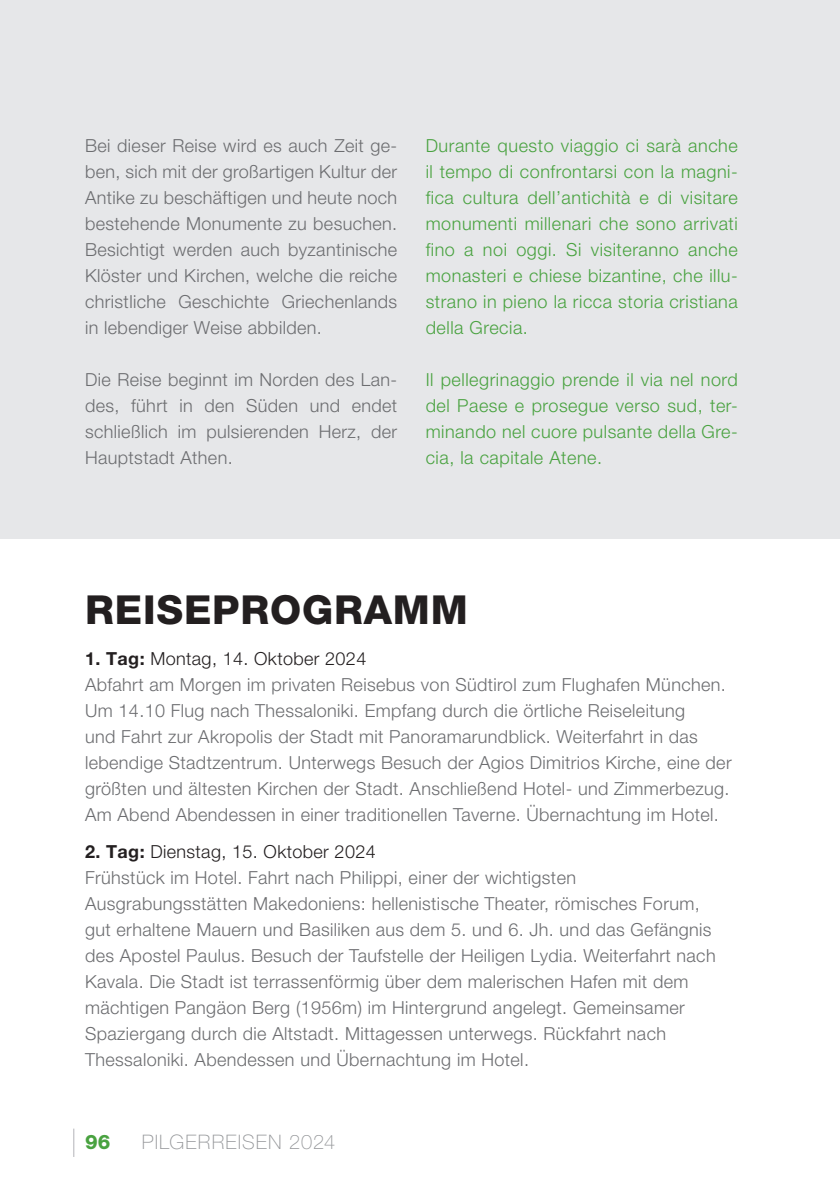
<style>
.page{position:relative;width:840px;height:1191px;background:#fff}
.page>*{position:absolute;margin:0;border:0;box-sizing:border-box;transform-origin:0 0}
.t1{font:800 40px "Helvetica Neue LT Std";letter-spacing:.02em;color:#231f20}
.t2{font:100 20px "Helvetica Neue LT Std";letter-spacing:.05em;color:#939598}
.t3{font:800 20px "Helvetica Neue LT Std";color:#49a240}
.t4{font:300 18px/26px "Helvetica Neue LT Std";letter-spacing:.02em;color:#6c6d70;text-align:justify}
.t5{font:300 18px/26px "Helvetica Neue LT Std";letter-spacing:.03em;color:#49a240;text-align:justify}
.s1{font-weight:700;color:#231f20}
.s2{color:#231f20}
</style>
<div class="page">
<div style="left:0;top:0;width:839px;height:539px;background:#e6e7e9"></div>
<svg style="left:73px;top:1128px;width:1px;height:29px"></svg>
<p class="t4" style="left:85px;top:132px;width:313px">Bei dieser Reise wird es auch Zeit ge&shy;ben, sich mit der großartigen Kultur der Antike zu beschäftigen und heute noch bestehende Monumente zu besuchen.<br>Besichtigt werden auch byzantinische Klöster und Kirchen, welche die reiche christliche Geschichte Griechenlands in lebendiger Weise abbilden.</p>
<p class="t4" style="left:85px;top:366px;width:313px">Die Reise beginnt im Norden des Lan&shy;des, führt in den Süden und endet schließlich im pulsierenden Herz, der Hauptstadt Athen.</p>
<p class="t5" style="left:425px;top:132px;width:313px">Durante questo viaggio ci sarà anche il tempo di confrontarsi con la magni&shy;fica cultura dell’antichità e di visitare monumenti millenari che sono arrivati fino a noi oggi. Si visiteranno anche monasteri e chiese bizantine, che illu&shy;strano in pieno la ricca storia cristiana della Grecia.</p>
<p class="t5" style="left:425px;top:366px;width:313px">Il pellegrinaggio prende il via nel nord del Paese e prosegue verso sud, ter&shy;minando nel cuore pulsante della Gre&shy;cia, la capitale Atene.</p>
<h1 class="t1" style="left:85px;top:586px;width:384px">REISEPROGRAMM</h1>
<p class="t4" style="left:85px;top:645px;width:647px;text-align:left"><span class="s1">1. Tag:</span> <span class="s2">Montag, 14. Oktober 2024<br></span>Abfahrt am Morgen im privaten Reisebus von Südtirol zum Flughafen München.<br>Um 14.10 Flug nach Thessaloniki. Empfang durch die örtliche Reiseleitung<br>und Fahrt zur Akropolis der Stadt mit Panoramarundblick. Weiterfahrt in das lebendige Stadtzentrum. Unterwegs Besuch der Agios Dimitrios Kirche, eine der größten und ältesten Kirchen der Stadt. Anschließend Hotel- und Zimmerbezug.<br>Am Abend Abendessen in einer traditionellen Taverne. Übernachtung im Hotel.</p>
<p class="t4" style="left:85px;top:838px;width:631px;text-align:left"><span class="s1">2. Tag:</span> <span class="s2">Dienstag, 15. Oktober 2024<br></span>Frühstück im Hotel. Fahrt nach Philippi, einer der wichtigsten Ausgrabungsstätten Makedoniens: hellenistische Theater, römisches Forum, gut erhaltene Mauern und Basiliken aus dem 5. und 6. Jh. und das Gefängnis des Apostel Paulus. Besuch der Taufstelle der Heiligen Lydia. Weiterfahrt nach Kavala. Die Stadt ist terrassenförmig über dem malerischen Hafen mit dem mächtigen Pangäon Berg (1956m) im Hintergrund angelegt. Gemeinsamer Spaziergang durch die Altstadt. Mittagessen unterwegs. Rückfahrt nach Thessaloniki. Abendessen und Übernachtung im Hotel.</p>
<p class="t3" style="left:85px;top:1129px;width:27px">96</p>
<p class="t2" style="left:142px;top:1130px;width:195px">PILGERREISEN 2024</p>
</div>
